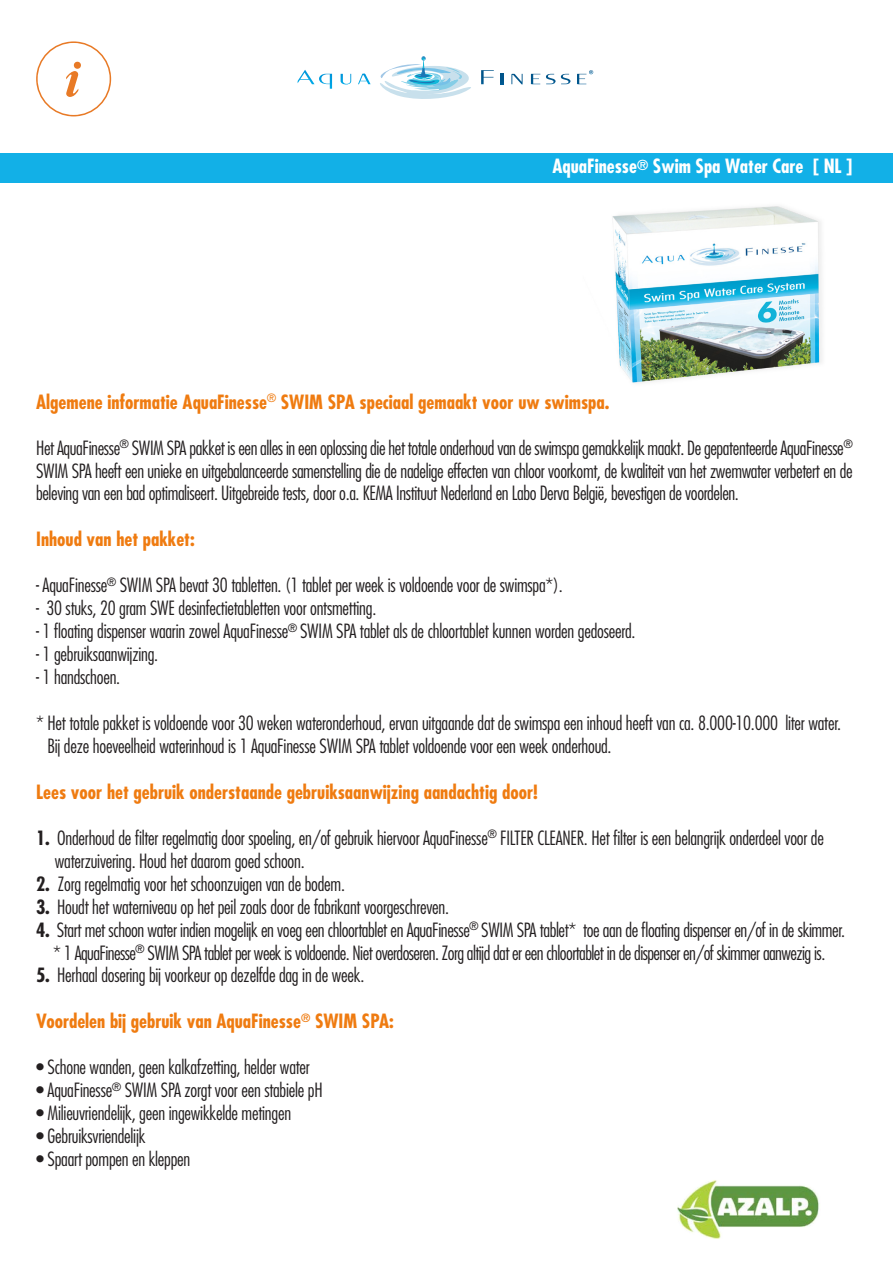
<style>
.page{position:relative;width:893px;height:1263px;background:#fff}
.page>*{position:absolute;margin:0;border:0;box-sizing:border-box;transform-origin:0 0}
.t1{font:300 condensed 19.2px/23px "Futura Std";letter-spacing:-.01em;color:#231f20;text-align:justify}
.t2{font:700 condensed 19.2px "Futura Std";color:#ef7b10}
.t3{font:300 condensed 19.2px "Futura Std";letter-spacing:-.03em;color:#231f20}
.t4{font:700 condensed 19.2px "Futura Std";color:#fff}
.s1{font-size:13.5px}
.s2{font-weight:700}
</style>
<div class="page">
<img style="left:563px;top:182px;width:290px;height:201px">
<div style="left:0;top:153px;width:893px;height:29px;background:#12b0e7"></div>
<svg style="left:298px;top:70px;width:34px;height:19px"></svg>
<svg style="left:341px;top:74px;width:10px;height:10px"></svg>
<svg style="left:501px;top:74px;width:2px;height:10px"></svg>
<svg style="left:511px;top:74px;width:12px;height:10px"></svg>
<svg style="left:530px;top:74px;width:10px;height:11px"></svg>
<svg style="left:546px;top:74px;width:24px;height:10px"></svg>
<svg style="left:358px;top:56px;width:136px;height:43px"></svg>
<svg style="left:577px;top:70px;width:16px;height:15px"></svg>
<svg style="left:36px;top:41px;width:75px;height:75px"></svg>
<img style="left:677px;top:1180px;width:142px;height:59px">
<p class="t4" style="left:552px;top:154px;width:302px">AquaFinesse<span class="s1">®</span> Swim Spa Water Care [ NL ]</p>
<p class="t2" style="left:36px;top:390px;width:575px">Algemene informatie AquaFinesse<sup>®</sup> SWIM SPA speciaal gemaakt voor uw swimspa.</p>
<p class="t1" style="left:36px;top:436px;width:818px">Het AquaFinesse<sup>®</sup> SWIM SPA pakket is een alles in een oplossing die het totale onderhoud van de swimspa gemakkelijk maakt. De gepatenteerde AquaFinesse<sup>® </sup>SWIM SPA heeft een unieke en uitgebalanceerde samenstelling die de nadelige effecten van chloor voorkomt, de kwaliteit van het zwemwater verbetert en de beleving van een bad optimaliseert. Uitgebreide tests, door o.a. KEMA Instituut Nederland en Labo Derva België, bevestigen de voordelen.</p>
<p class="t2" style="left:36px;top:527px;width:160px">Inhoud van het pakket:</p>
<p class="t1" style="left:36px;top:574px;width:528px">- AquaFinesse<sup>®</sup> SWIM SPA bevat 30 tabletten. (1 tablet per week is voldoende voor de swimspa*).</p>
<p class="t1" style="left:36px;top:597px;width:342px">- 30 stuks, 20 gram SWE desinfectietabletten voor ontsmetting.</p>
<p class="t1" style="left:36px;top:620px;width:601px">- 1 floating dispenser waarin zowel AquaFinesse<sup>®</sup> SWIM SPA tablet als de chloortablet kunnen worden gedoseerd.</p>
<p class="t1" style="left:36px;top:642px;width:124px">- 1 gebruiksaanwijzing.</p>
<p class="t1" style="left:36px;top:665px;width:86px">- 1 handschoen.</p>
<p class="t1" style="left:36px;top:711px;width:807px">* Het totale pakket is voldoende voor 30 weken wateronderhoud, ervan uitgaande dat de swimspa een inhoud heeft van ca. 8.000-10.000 liter water.</p>
<p class="t1" style="left:47px;top:734px;width:566px">Bij deze hoeveelheid waterinhoud is 1 AquaFinesse SWIM SPA tablet voldoende voor een week onderhoud.</p>
<p class="t2" style="left:36px;top:780px;width:503px">Lees voor het gebruik onderstaande gebruiksaanwijzing aandachtig door!</p>
<p class="t1" style="left:36px;top:826px;width:789px"><span class="s2">1.</span> Onderhoud de filter regelmatig door spoeling, en/of gebruik hiervoor AquaFinesse<sup>®</sup> FILTER CLEANER. Het filter is een belangrijk onderdeel voor de</p>
<p class="t1" style="left:55px;top:849px;width:251px">waterzuivering. Houd het daarom goed schoon.</p>
<p class="t1" style="left:36px;top:872px;width:310px"><span class="s2">2.</span> Zorg regelmatig voor het schoonzuigen van de bodem.</p>
<p class="t1" style="left:36px;top:895px;width:414px"><span class="s2">3.</span> Houdt het waterniveau op het peil zoals door de fabrikant voorgeschreven.</p>
<p class="t1" style="left:36px;top:918px;width:810px"><span class="s2">4.</span> Start met schoon water indien mogelijk en voeg een chloortablet en AquaFinesse<sup>®</sup> SWIM SPA tablet* toe aan de floating dispenser en/of in de skimmer.</p>
<p class="t3" style="left:53px;top:941px;width:774px">* 1 AquaFinesse<sup>®</sup> SWIM SPA tablet per week is voldoende. Niet overdoseren. Zorg altijd dat er een chloortablet in de dispenser en/of skimmer aanwezig is.</p>
<p class="t1" style="left:36px;top:964px;width:330px"><span class="s2">5.</span> Herhaal dosering bij voorkeur op dezelfde dag in de week.</p>
<p class="t2" style="left:36px;top:1009px;width:359px">Voordelen bij gebruik van AquaFinesse<sup>®</sup> SWIM SPA:</p>
<p class="t1" style="left:36px;top:1056px;width:275px">• Schone wanden, geen kalkafzetting, helder water</p>
<p class="t1" style="left:36px;top:1079px;width:288px">• AquaFinesse<sup>®</sup> SWIM SPA zorgt voor een stabiele pH</p>
<p class="t1" style="left:36px;top:1101px;width:256px">• Milieuvriendelijk, geen ingewikkelde metingen</p>
<p class="t1" style="left:36px;top:1124px;width:111px">• Gebruiksvriendelijk</p>
<p class="t1" style="left:36px;top:1147px;width:156px">• Spaart pompen en kleppen</p>
</div>
